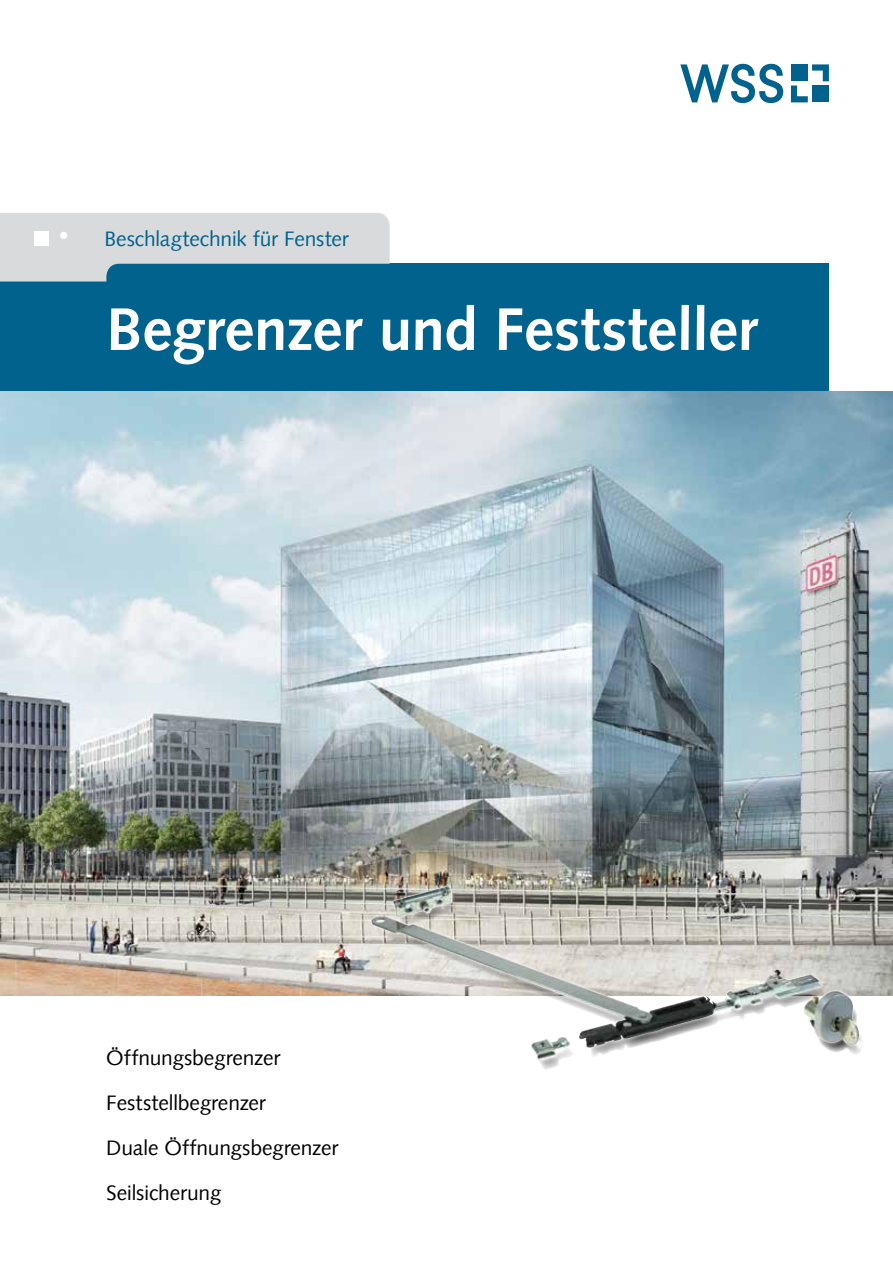
<style>
.page{position:relative;width:893px;height:1263px;background:#fff}
.page>*{position:absolute;margin:0;border:0;box-sizing:border-box;transform-origin:0 0}
.t1{font:700 60px "Syntax Com";letter-spacing:-.005em;color:#fff}
.t2{font:21px/45px "Syntax Com";letter-spacing:-.005em;color:#000}
.t3{font:21px "Syntax Com";letter-spacing:-.005em;color:#00628d}
</style>
<div class="page">
<svg style="left:680px;top:64px;width:103px;height:39px"></svg>
<svg style="left:791px;top:64px;width:38px;height:38px"></svg>
<div style="left:791px;top:64px;width:17px;height:17px;background:#00628d"></div>
<div style="left:0;top:264px;width:829px;height:127px;background:#00628d"></div>
<svg style="left:0;top:213px;width:390px;height:68px"></svg>
<div style="left:60px;top:232px;width:7px;height:7px;background:#fff;border-radius:50%"></div>
<div style="left:34px;top:232px;width:14px;height:14px;background:#fff"></div>
<img style="left:0;top:391px;width:893px;height:604px">
<div style="left:368px;top:882px;width:494px;height:182px;background:#fff;opacity:.75"></div>
<img style="left:371px;top:886px;width:451px;height:161px">
<p class="t3" style="left:104px;top:226px;width:246px">Beschlagtechnik für Fenster</p>
<h1 class="t1" style="left:106px;top:294px;width:653px">Begrenzer und Feststeller</h1>
<p class="t2" style="left:106px;top:1035px;width:234px">Öffnungsbegrenzer<br>Feststellbegrenzer<br>Duale Öffnungsbegrenzer<br>Seilsicherung</p>
</div>
